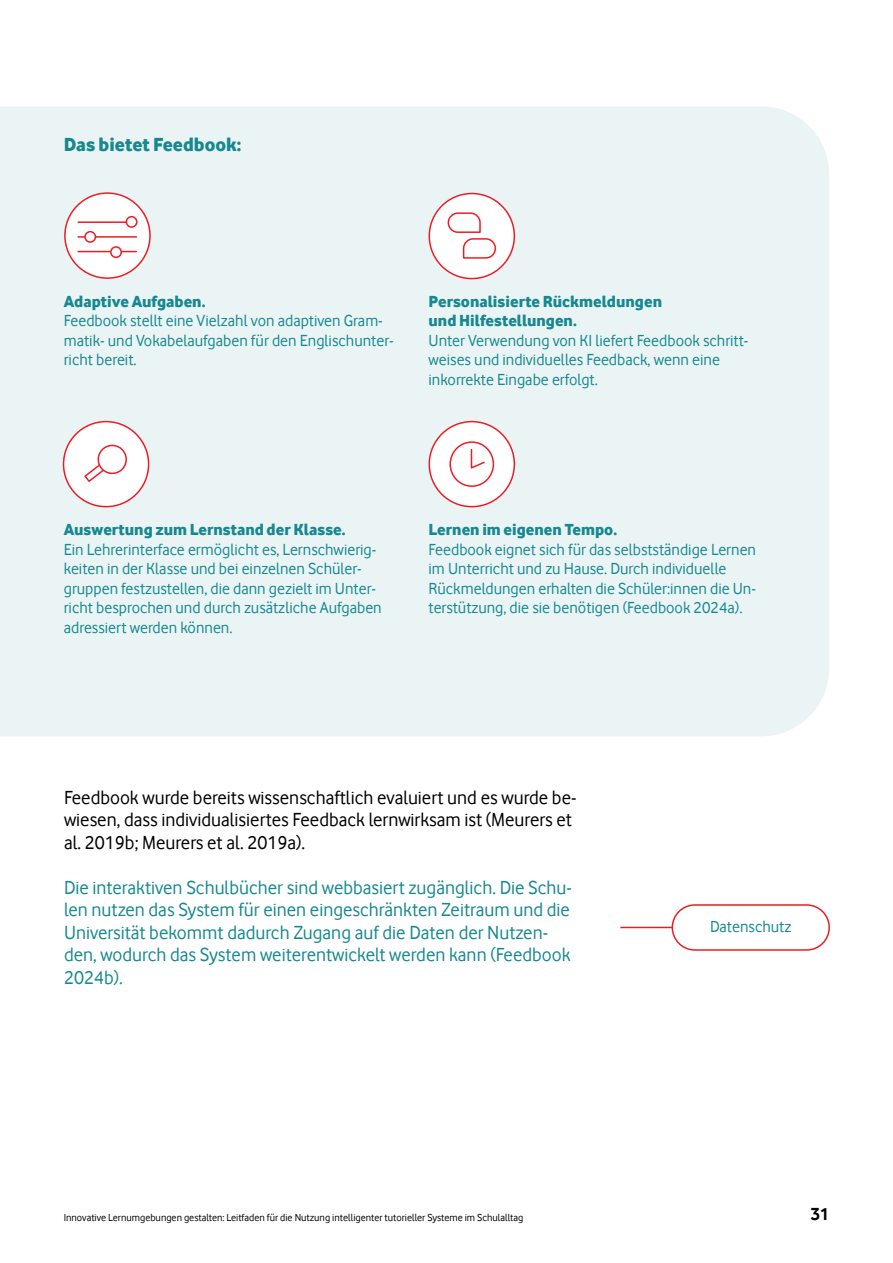
<style>
.page{position:relative;width:893px;height:1263px;background:#fff}
.page>*{position:absolute;margin:0;border:0;box-sizing:border-box;transform-origin:0 0}
.t1{font:19.5px/22.5px "Vodafone Rg";color:#178890}
.t2{font:19.5px/22.5px "Vodafone Rg";color:#000}
.t3{font:19.5px "Vodafone Ex B";color:#178890}
.t4{font:700 18px "Vodafone Rg";color:#000}
.t5{font:16.5px/19.5px "Vodafone Rg";color:#178890}
.t6{font:16.5px/19.5px "Vodafone Ex B";color:#178890}
.t7{font:10.5px "Vodafone Rg";color:#000}
</style>
<div class="page">
<div style="left:0;top:106px;width:829px;height:630px;background:#eaf4f5"></div>
<hr style="left:620px;top:927px;width:174px;height:1px;background:#ed1c24">
<div style="left:672px;top:905px;width:157px;height:45px;background:#fff;border-radius:22px"></div>
<div style="left:672px;top:904px;width:158px;height:47px;border:2px solid #ed1c24;border-radius:22px"></div>
<div style="left:429px;top:194px;width:85px;height:85px;background:#fff;border-radius:50%"></div>
<div style="left:429px;top:193px;width:86px;height:86px;border:2px solid #ed1c24;border-radius:50%"></div>
<svg style="left:447px;top:212px;width:50px;height:47px"></svg>
<div style="left:429px;top:422px;width:85px;height:85px;background:#fff;border-radius:50%"></div>
<div style="left:429px;top:421px;width:86px;height:86px;border:2px solid #ed1c24;border-radius:50%"></div>
<div style="left:449px;top:441px;width:45px;height:46px;border:2px solid #ed1c24;border-radius:50%"></div>
<svg style="left:470px;top:448px;width:16px;height:21px"></svg>
<div style="left:65px;top:193px;width:85px;height:85px;background:#fff;border-radius:50%"></div>
<div style="left:64px;top:192px;width:87px;height:87px;border:2px solid #ed1c24;border-radius:50%"></div>
<hr style="left:78px;top:221px;width:58px;height:2px;background:#ed1c24">
<hr style="left:78px;top:236px;width:58px;height:2px;background:#ed1c24">
<hr style="left:78px;top:251px;width:58px;height:1px;background:#ed1c24">
<div style="left:126px;top:217px;width:11px;height:10px;background:#fff;border-radius:50%"></div>
<div style="left:126px;top:216px;width:12px;height:12px;border:2px solid #ed1c24;border-radius:50%"></div>
<div style="left:85px;top:232px;width:10px;height:10px;background:#fff;border-radius:50%"></div>
<div style="left:84px;top:231px;width:12px;height:12px;border:2px solid #ed1c24;border-radius:50%"></div>
<div style="left:111px;top:247px;width:10px;height:10px;background:#fff;border-radius:50%"></div>
<div style="left:110px;top:246px;width:12px;height:12px;border:2px solid #ed1c24;border-radius:50%"></div>
<div style="left:64px;top:422px;width:85px;height:85px;background:#fff;border-radius:50%"></div>
<div style="left:63px;top:421px;width:86px;height:86px;border:2px solid #ed1c24;border-radius:50%"></div>
<svg style="left:84px;top:444px;width:43px;height:38px"></svg>
<p class="t3" style="left:64px;top:133px;width:179px">Das bietet Feedbook:</p>
<p class="t6" style="left:64px;top:291px;width:143px">Adaptive Aufgaben.</p>
<p class="t5" style="left:64px;top:311px;width:331px">Feedbook stellt eine Vielzahl von adaptiven Gram&shy;matik- und Vokabelaufgaben für den Englischunter&shy;richt bereit.</p>
<p class="t6" style="left:429px;top:291px;width:235px">Personalisierte Rückmeldungen und Hilfestellungen.</p>
<p class="t5" style="left:429px;top:331px;width:321px">Unter Verwendung von KI liefert Feedbook schritt&shy;weises und individuelles Feedback, wenn eine inkorrekte Eingabe erfolgt.</p>
<p class="t6" style="left:64px;top:520px;width:283px">Auswertung zum Lernstand der Klasse.</p>
<p class="t5" style="left:64px;top:540px;width:319px">Ein Lehrerinterface ermöglicht es, Lernschwierig&shy;keiten in der Klasse und bei einzelnen Schüler&shy;gruppen festzustellen, die dann gezielt im Unter&shy;richt besprochen und durch zusätzliche Aufgaben adressiert werden können.</p>
<p class="t6" style="left:429px;top:520px;width:190px">Lernen im eigenen Tempo.</p>
<p class="t5" style="left:429px;top:540px;width:329px">Feedbook eignet sich für das selbstständige Lernen im Unterricht und zu Hause. Durch individuelle Rückmeldungen erhalten die Schüler:innen die Un&shy;terstützung, die sie benötigen (Feedbook 2024a).</p>
<p class="t2" style="left:64px;top:786px;width:514px">Feedbook wurde bereits wissenschaftlich evaluiert und es wurde be&shy;wiesen, dass individualisiertes Feedback lernwirksam ist (Meurers et al. 2019b; Meurers et al. 2019a).</p>
<p class="t1" style="left:64px;top:876px;width:509px">Die interaktiven Schulbücher sind webbasiert zugänglich. Die Schu&shy;len nutzen das System für einen eingeschränkten Zeitraum und die Universität bekommt dadurch Zugang auf die Daten der Nutzen&shy;den, wodurch das System weiterentwickelt werden kann (Feedbook 2024b).</p>
<p class="t5" style="left:710px;top:917px;width:83px">Datenschutz</p>
<p class="t7" style="left:64px;top:1211px;width:461px">Innovative Lernumgebungen gestalten: Leitfaden für die Nutzung intelligenter tutorieller Systeme im Schulalltag</p>
<p class="t4" style="left:811px;top:1204px;width:20px">31</p>
</div>
